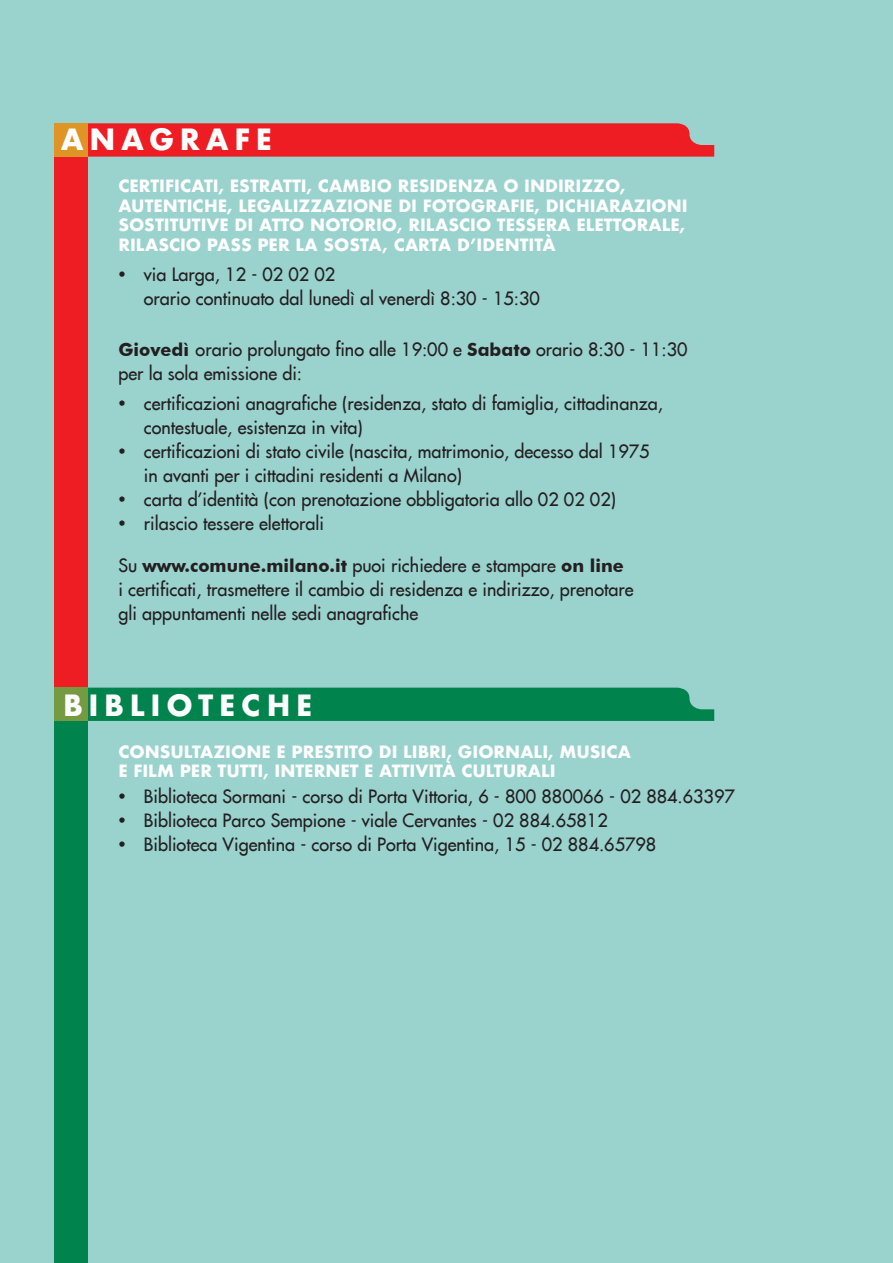
<style>
.page{position:relative;width:893px;height:1263px;background:#9ad2ce}
.page>*{position:absolute;margin:0;border:0;box-sizing:border-box;transform-origin:0 0}
.t1{font:700 28.5px "Futura";letter-spacing:.2em;color:#fff}
.t2{font:18px/24px "Futura";color:#231f20}
.t3{font:700 18px "Futura BT";color:#231f20}
.t4{font:700 16.5px/19.5px "Futura";color:#fff}
.s1{font-family:"Futura BT";font-weight:500}
.s2{font-family:"Futura BT";font-weight:700}
.s3{font-family:"Futura";font-weight:400}
</style>
<div class="page">
<div style="left:55px;top:157px;width:33px;height:531px;background:#ee1d23"></div>
<svg style="left:88px;top:123px;width:626px;height:34px;background:#ea252a"></svg>
<div style="left:55px;top:123px;width:33px;height:34px;background:#df9525"></div>
<div style="left:55px;top:706px;width:33px;height:557px;background:#00834d"></div>
<div style="left:88px;top:688px;width:626px;height:33px;background:#00834d"></div>
<div style="left:55px;top:688px;width:33px;height:33px;background:#769a42"></div>
<h1 class="t1" style="left:61px;top:119px;width:212px">ANAGRAFE</h1>
<p class="t4" style="left:118px;top:176px;width:571px">CERTIFICATI, ESTRATTI, CAMBIO RESIDENZA O INDIRIZZO, AUTENTICHE, LEGALIZZAZIONE DI FOTOGRAFIE, DICHIARAZIONI SOSTITUTIVE DI ATTO NOTORIO, RILASCIO TESSERA ELETTORALE, RILASCIO PASS PER LA SOSTA, CARTA D’IDENTITÀ</p>
<p class="t2" style="left:144px;top:262px;width:398px;text-indent:-27px"><span class="s1">•</span> via Larga, 12 - 02 02 02<br>orario continuato dal lunedì al venerdì 8:30 - 15:30</p>
<p class="t2" style="left:118px;top:337px;width:571px"><span class="s2">Giovedì</span> orario prolungato fino alle 19:00 e <span class="s2">Sabato</span> orario 8:30 - 11:30 per la sola emissione di:</p>
<p class="t2" style="left:144px;top:391px;width:521px;text-indent:-27px"><span class="s1">•</span> certificazioni anagrafiche (residenza, stato di famiglia, cittadinanza, contestuale, esistenza in vita)</p>
<p class="t2" style="left:144px;top:439px;width:507px;text-indent:-27px"><span class="s1">•</span> certificazioni di stato civile (nascita, matrimonio, decesso dal 1975 in avanti per i cittadini residenti a Milano)</p>
<p class="t2" style="left:117px;top:487px;width:501px"><span class="s1">•</span> carta d’identità (con prenotazione obbligatoria allo 02 02 02)</p>
<p class="t2" style="left:117px;top:511px;width:209px"><span class="s1">•</span> rilascio tessere elettorali</p>
<p class="t3" style="left:118px;top:554px;width:507px"><span class="s3">Su</span> www.comune.milano.it <span class="s3">puoi richiedere e stampare</span> on line</p>
<p class="t2" style="left:118px;top:577px;width:517px">i certificati, trasmettere il cambio di residenza e indirizzo, prenotare gli appuntamenti nelle sedi anagrafiche</p>
<h1 class="t1" style="left:63px;top:684px;width:251px">BIBLIOTECHE</h1>
<p class="t4" style="left:118px;top:742px;width:514px">CONSULTAZIONE E PRESTITO DI LIBRI, GIORNALI, MUSICA<br>E FILM PER TUTTI, INTERNET E ATTIVITÀ CULTURALI</p>
<p class="t2" style="left:117px;top:784px;width:619px"><span class="s1">•</span> Biblioteca Sormani - corso di Porta Vittoria, 6 - 800 880066 - 02 884.63397</p>
<p class="t2" style="left:117px;top:808px;width:492px"><span class="s1">•</span> Biblioteca Parco Sempione - viale Cervantes - 02 884.65812</p>
<p class="t2" style="left:117px;top:832px;width:541px"><span class="s1">•</span> Biblioteca Vigentina - corso di Porta Vigentina, 15 - 02 884.65798</p>
</div>
